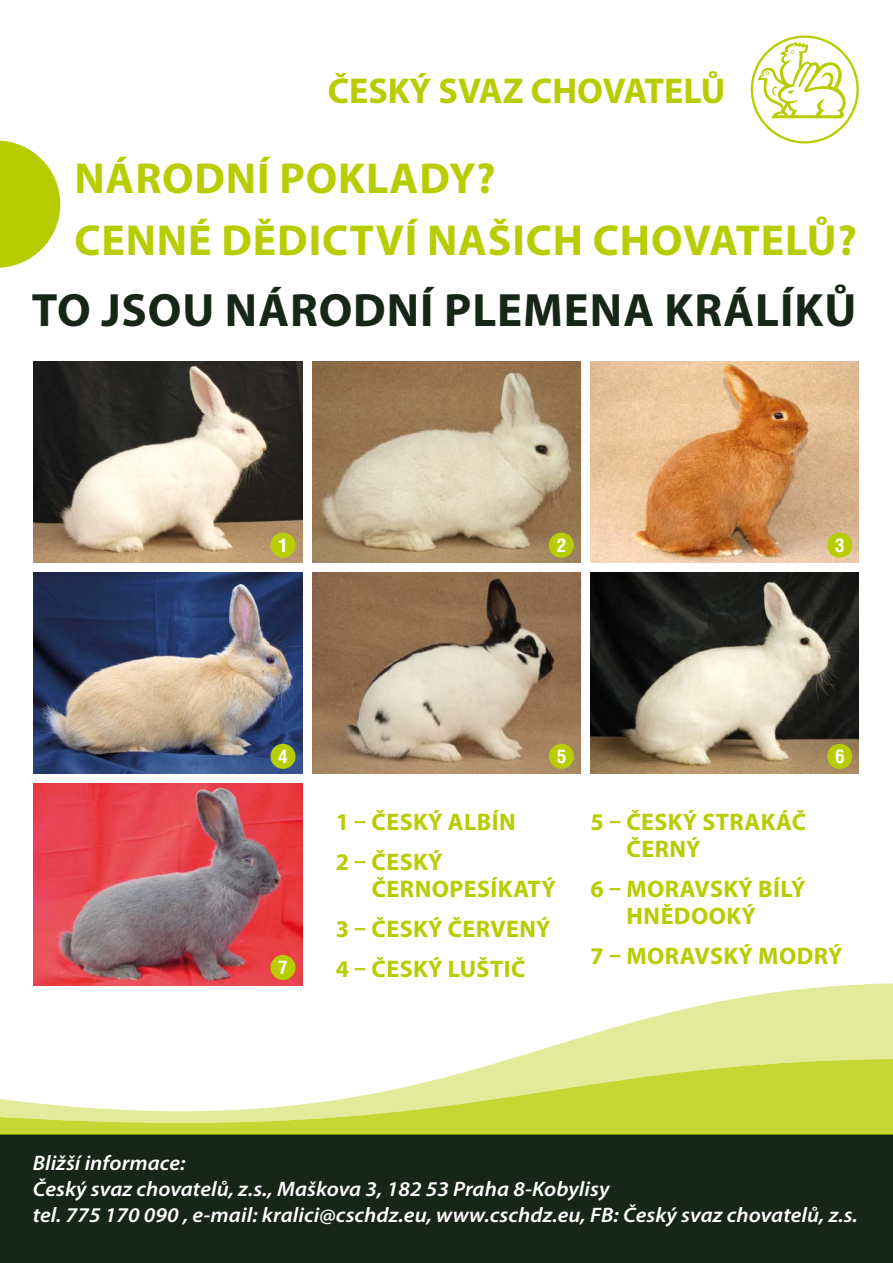
<style>
.page{position:relative;width:893px;height:1263px;background:#fff}
.page>*{position:absolute;margin:0;border:0;box-sizing:border-box;transform-origin:0 0}
.t1{font:700 46.95px "Myriad Pro";letter-spacing:.02em;color:#162717}
.t2{font:700 43.5px/61.7px "Myriad Pro";letter-spacing:.02em;color:#b7cd00}
.t3{font:700 36px "Myriad Pro";color:#b7cd00}
.t4{font:700 24px/39.8px "Myriad Pro";letter-spacing:.02em;color:#b7cd00}
.t5{font:italic 600 21px/26.4px "Myriad Pro";letter-spacing:.005em;color:#fff;scale:1.06 1}
.t6{font:700 18px "Helvetica Cond Light XCE";color:#fff;scale:1.08 1}
</style>
<div class="page">
<div style="left:0;top:1135px;width:893px;height:128px;background:#162717"></div>
<svg style="left:33px;top:983px;width:860px;height:76px"></svg>
<svg style="left:0;top:1059px;width:893px;height:76px"></svg>
<svg style="left:751px;top:35px;width:108px;height:109px"></svg>
<img style="left:34px;top:362px;width:268px;height:201px">
<img style="left:34px;top:573px;width:268px;height:201px">
<img style="left:34px;top:784px;width:268px;height:201px">
<img style="left:312px;top:362px;width:268px;height:201px">
<img style="left:312px;top:573px;width:268px;height:201px">
<img style="left:591px;top:362px;width:268px;height:201px">
<img style="left:591px;top:573px;width:268px;height:201px">
<svg style="left:0;top:141px;width:60px;height:127px"></svg>
<div style="left:270px;top:533px;width:25px;height:25px;background:#b7cd00;border-radius:50%"></div>
<div style="left:549px;top:533px;width:25px;height:25px;background:#b7cd00;border-radius:50%"></div>
<div style="left:827px;top:533px;width:25px;height:25px;background:#b7cd00;border-radius:50%"></div>
<div style="left:827px;top:744px;width:25px;height:25px;background:#b7cd00;border-radius:50%"></div>
<div style="left:549px;top:744px;width:25px;height:25px;background:#b7cd00;border-radius:50%"></div>
<div style="left:270px;top:744px;width:25px;height:25px;background:#b7cd00;border-radius:50%"></div>
<div style="left:270px;top:955px;width:25px;height:25px;background:#b7cd00;border-radius:50%"></div>
<h3 class="t3" style="left:328px;top:67px;width:399px">ČESKÝ SVAZ CHOVATELŮ</h3>
<h2 class="t2" style="left:74px;top:146px;width:784px">NÁRODNÍ POKLADY?<br>CENNÉ DĚDICTVÍ NAŠICH CHOVATELŮ?</h2>
<h1 class="t1" style="left:32px;top:279px;width:826px">TO JSOU NÁRODNÍ PLEMENA KRÁLÍKŮ</h1>
<p class="t6" style="left:278px;top:535px;width:10px">1</p>
<p class="t6" style="left:557px;top:535px;width:11px">2</p>
<p class="t6" style="left:835px;top:535px;width:10px">3</p>
<p class="t6" style="left:278px;top:746px;width:10px">4</p>
<p class="t6" style="left:557px;top:746px;width:11px">5</p>
<p class="t6" style="left:835px;top:746px;width:10px">6</p>
<p class="t6" style="left:278px;top:957px;width:10px">7</p>
<p class="t4" style="left:336px;top:801px;width:181px">1 – ČESKÝ ALBÍN<br>2 – ČESKÝ</p>
<p class="t4" style="left:336px;top:868px;width:221px;text-indent:36px">ČERNOPESÍKATÝ<br>3 – ČESKÝ ČERVENÝ<br>4 – ČESKÝ LUŠTIČ</p>
<p class="t4" style="left:627px;top:808px;width:181px;line-height:27px;text-indent:-36px">5 – ČESKÝ STRAKÁČ<br>ČERNÝ</p>
<p class="t4" style="left:591px;top:875px;width:216px;line-height:27px;text-align:center">6 – MORAVSKÝ BÍLÝ<br>HNĚDOOKÝ</p>
<p class="t4" style="left:591px;top:935px;width:253px">7 – MORAVSKÝ MODRÝ</p>
<p class="t5" style="left:33px;top:1149px;width:780px">Bližší informace:<br>Český svaz chovatelů, z.s., Maškova 3, 182 53 Praha 8-Kobylisy<br>tel. 775 170 090 , e-mail: kralici@cschdz.eu, www.cschdz.eu, FB: Český svaz chovatelů, z.s.</p>
</div>
